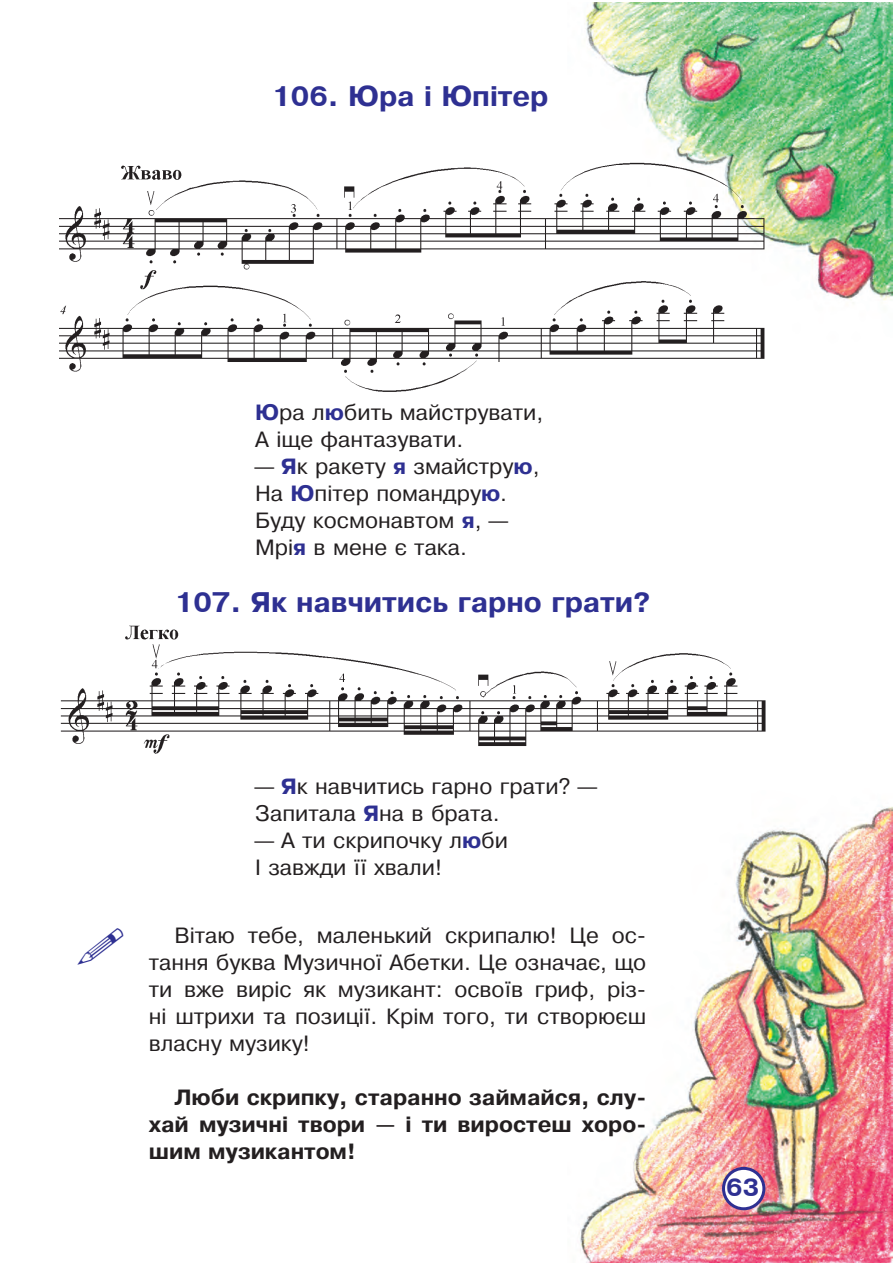
<style>
.page{position:relative;width:893px;height:1263px;background:#fff}
.page>*{position:absolute;margin:0;border:0;box-sizing:border-box;transform-origin:0 0}
.t1{font:700 27px "Ukrainian Pragmatica";color:#2e3092}
.t2{font:700 24px "Ukrainian Pragmatica";color:#2e3092}
.t3{font:21px/27px "Ukrainian Pragmatica";color:#231f20}
.t4{font:700 21px/27px "Ukrainian Pragmatica";color:#231f20;text-align:justify}
.s1{font-weight:700;color:#2e3092}
</style>
<div class="page">
<img style="left:580px;top:807px;width:313px;height:456px">
<img style="left:59px;top:2px;width:834px;height:357px">
<img style="left:60px;top:155px;width:705px;height:1067px">
<div style="left:723px;top:1168px;width:41px;height:41px;background:#fff;border-radius:50%"></div>
<div style="left:722px;top:1167px;width:43px;height:43px;border:3px solid #2e3092;border-radius:50%"></div>
<img style="left:60px;top:614px;width:705px;height:142px">
<svg style="left:78px;top:928px;width:46px;height:37px"></svg>
<p class="t1" style="left:272px;top:81px;width:278px">106. Юра і Юпітер</p>
<p class="t3" style="left:255px;top:399px;width:290px"><span class="s1">Ю</span>ра л<span class="s1">ю</span>бить майструвати,<br>А іще фантазувати.</p>
<p class="t3" style="left:255px;top:453px;width:286px">— <span class="s1">Я</span>к ракету <span class="s1">я</span> змайстру<span class="s1">ю</span>,<br>На <span class="s1">Ю</span>пітер помандру<span class="s1">ю</span>.<br>Буду космонавтом <span class="s1">я</span>, —<br>Мрі<span class="s1">я</span> в мене є така.</p>
<p class="t1" style="left:175px;top:587px;width:477px">107. Як навчитись гарно грати?</p>
<p class="t3" style="left:255px;top:773px;width:343px">— <span class="s1">Я</span>к навчитись гарно грати? —<br>Запитала <span class="s1">Я</span>на в брата.</p>
<p class="t3" style="left:255px;top:827px;width:254px">— А ти скрипочку л<span class="s1">ю</span>би<br>І завжди її хвали!</p>
<p class="t3" style="left:149px;top:922px;width:499px;text-align:justify;text-indent:26px">Вітаю тебе, маленький скрипалю! Це ос&shy;тання буква Музичної Абетки. Це означає, що ти вже виріс як музикант: освоїв гриф, різ&shy;ні штрихи та позиції. Крім того, ти створюєш власну музику!</p>
<p class="t4" style="left:149px;top:1084px;width:499px;text-indent:26px">Люби скрипку, старанно займайся, слу&shy;хай музичні твори — і ти виростеш хоро&shy;шим музикантом!</p>
<p class="t2" style="left:726px;top:1174px;width:34px">63</p>
</div>
